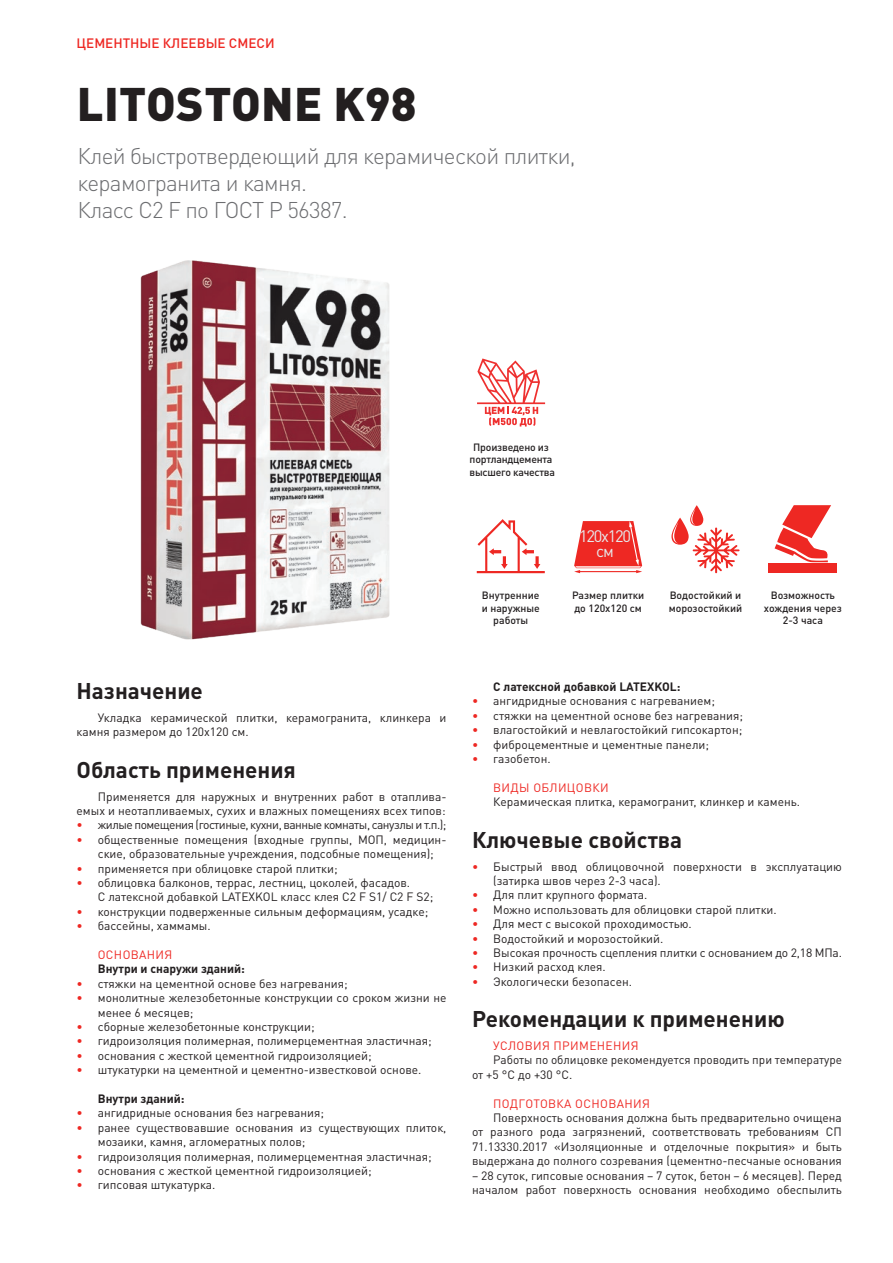
<style>
.page{position:relative;width:893px;height:1263px;background:#fff}
.page>*{position:absolute;margin:0;border:0;box-sizing:border-box;transform-origin:0 0}
.Название_продукта{font:900 46.5px "DIN Pro";letter-spacing:.01em;color:#231f20}
.Аннотация{font:300 22.5px/27px "DIN Pro";letter-spacing:-.03em;color:#6c6d70}
.Заголовок{font:700 22.5px "DIN Pro";color:#231f20}
.Малая_таблица{font:16.5px "DIN Pro";letter-spacing:-.075em;color:#e6e7e9}
.Группа_продуктов{font:500 13.5px "DIN Pro";color:#ee2823}
.Основной_текст{font:12px/14.4px "DIN Pro";color:#231f20}
.Основной_текст-2{font:700 12px "DIN Pro";color:#231f20}
.Основной_текст-3{font:12px "DIN Pro";letter-spacing:-.04em;color:#231f20}
.Подзаголовок{font:12px "DIN Pro";letter-spacing:.03em;color:#ee2823}
.Табл__текст__medium{font:500 10.5px/12.6px "DIN Pro";color:#231f20}
.Табл__текст__medium-2{font:500 10.5px/12.6px "DIN Pro";letter-spacing:-.02em;color:#231f20;text-align:center}
.s1{color:#ee2823}
</style>
<div class="page">
<img style="left:140px;top:260px;width:250px;height:380px">
<svg style="left:574px;top:521px;width:68px;height:52px;background:#f15854"></svg>
<svg style="left:477px;top:519px;width:68px;height:54px"></svg>
<svg style="left:671px;top:505px;width:68px;height:68px"></svg>
<svg style="left:775px;top:505px;width:56px;height:57px"></svg>
<hr style="left:769px;top:563px;width:68px;height:2px;background:#ee2823">
<div style="left:769px;top:565px;width:68px;height:8px;background:#ee2823"></div>
<svg style="left:477px;top:358px;width:68px;height:68px"></svg>
<p class="Группа_продуктов" style="left:77px;top:34px;width:200px">ЦЕМЕНТНЫЕ КЛЕЕВЫЕ СМЕСИ</p>
<p class="Название_продукта" style="left:77px;top:72px;width:341px">LITOSTONE K98</p>
<p class="Аннотация" style="left:78px;top:140px;width:500px">Клей быстротвердеющий для керамической плитки, керамогранита и камня.<br>Класс С2 F по ГОСТ Р 56387.</p>
<p class="Заголовок" style="left:77px;top:672px;width:128px">Назначение</p>
<p class="Основной_текст" style="left:77px;top:710px;width:371px;text-indent:21px">Укладка керамической плитки, керамогранита, клинкера и камня размером до 120х120 см.</p>
<p class="Заголовок" style="left:77px;top:751px;width:221px">Область применения</p>
<p class="Основной_текст" style="left:77px;top:789px;width:371px;text-align:right">Применяется для наружных и внутренних работ в отаплива&shy;емых и неотапливаемых, сухих и влажных помещениях всех типов:</p>
<p class="Основной_текст-3" style="left:77px;top:817px;width:371px"><span class="s1">•</span> жилые помещения (гостиные, кухни, ванные комнаты, санузлы и т.п.);</p>
<p class="Основной_текст" style="left:98px;top:832px;width:350px;text-indent:-21px"><span class="s1">•</span> общественные помещения (входные группы, МОП, медицин&shy;ские, образовательные учреждения, подсобные помещения);</p>
<p class="Основной_текст" style="left:77px;top:861px;width:263px"><span class="s1">•</span> применяется при облицовке старой плитки;</p>
<p class="Основной_текст" style="left:77px;top:875px;width:335px"><span class="s1">•</span> облицовка балконов, террас, лестниц, цоколей, фасадов.</p>
<p class="Основной_текст" style="left:98px;top:889px;width:337px">С латексной добавкой LATEXKOL класс клея C2 F S1/ C2 F S2;</p>
<p class="Основной_текст" style="left:77px;top:904px;width:353px"><span class="s1">•</span> конструкции подверженные сильным деформациям, усадке;</p>
<p class="Основной_текст" style="left:77px;top:918px;width:136px"><span class="s1">•</span> бассейны, хаммамы.</p>
<p class="Подзаголовок" style="left:98px;top:946px;width:76px">ОСНОВАНИЯ</p>
<p class="Основной_текст-2" style="left:98px;top:959px;width:149px">Внутри и снаружи зданий:</p>
<p class="Основной_текст" style="left:77px;top:976px;width:273px"><span class="s1">•</span> стяжки на цементной основе без нагревания;</p>
<p class="Основной_текст" style="left:98px;top:990px;width:350px;text-indent:-21px"><span class="s1">•</span> монолитные железобетонные конструкции со сроком жизни не менее 6 месяцев;</p>
<p class="Основной_текст" style="left:77px;top:1019px;width:240px"><span class="s1">•</span> сборные железобетонные конструкции;</p>
<p class="Основной_текст" style="left:77px;top:1033px;width:357px"><span class="s1">•</span> гидроизоляция полимерная, полимерцементная эластичная;</p>
<p class="Основной_текст" style="left:77px;top:1048px;width:297px"><span class="s1">•</span> основания с жесткой цементной гидроизоляцией;</p>
<p class="Основной_текст" style="left:77px;top:1062px;width:346px"><span class="s1">•</span> штукатурки на цементной и цементно-известковой основе.</p>
<p class="Основной_текст-2" style="left:98px;top:1089px;width:88px">Внутри зданий:</p>
<p class="Основной_текст" style="left:77px;top:1105px;width:249px"><span class="s1">•</span> ангидридные основания без нагревания;</p>
<p class="Основной_текст" style="left:98px;top:1120px;width:350px;text-indent:-21px"><span class="s1">•</span> ранее существовавшие основания из существующих плиток, мозаики, камня, агломератных полов;</p>
<p class="Основной_текст" style="left:77px;top:1149px;width:357px"><span class="s1">•</span> гидроизоляция полимерная, полимерцементная эластичная;</p>
<p class="Основной_текст" style="left:77px;top:1163px;width:297px"><span class="s1">•</span> основания с жесткой цементной гидроизоляцией;</p>
<p class="Основной_текст" style="left:77px;top:1177px;width:140px"><span class="s1">•</span> гипсовая штукатурка.</p>
<p class="Табл__текст__medium-2" style="left:470px;top:440px;width:87px">Произведено из портландцемента высшего качества</p>
<p class="Табл__текст__medium" style="left:482px;top:588px;width:60px;text-align:center">Внутренние и наружные работы</p>
<p class="Малая_таблица" style="left:579px;top:525px;width:54px">120х120</p>
<p class="Малая_таблица" style="left:596px;top:540px;width:19px">см</p>
<p class="Табл__текст__medium" style="left:572px;top:588px;width:74px">Размер плитки до 120х120 см</p>
<p class="Табл__текст__medium" style="left:669px;top:588px;width:75px">Водостойкий и морозостойкий</p>
<p class="Табл__текст__medium" style="left:764px;top:588px;width:79px;text-align:center">Возможность хождения через<br>2-3 часа</p>
<p class="Основной_текст-2" style="left:493px;top:677px;width:189px">С латексной добавкой LATEXKOL:</p>
<p class="Основной_текст" style="left:472px;top:693px;width:244px"><span class="s1">•</span> ангидридные основания с нагреванием;</p>
<p class="Основной_текст" style="left:472px;top:708px;width:273px"><span class="s1">•</span> стяжки на цементной основе без нагревания;</p>
<p class="Основной_текст" style="left:472px;top:722px;width:272px"><span class="s1">•</span> влагостойкий и невлагостойкий гипсокартон;</p>
<p class="Основной_текст" style="left:472px;top:736px;width:239px"><span class="s1">•</span> фиброцементные и цементные панели;</p>
<p class="Основной_текст" style="left:472px;top:751px;width:80px"><span class="s1">•</span> газобетон.</p>
<p class="Подзаголовок" style="left:493px;top:779px;width:117px">ВИДЫ ОБЛИЦОВКИ</p>
<p class="Основной_текст" style="left:493px;top:794px;width:308px">Керамическая плитка, керамогранит, клинкер и камень.</p>
<p class="Заголовок" style="left:472px;top:821px;width:212px">Ключевые свойства</p>
<p class="Основной_текст" style="left:493px;top:858px;width:350px;text-indent:-21px"><span class="s1">•</span> Быстрый ввод облицовочной поверхности в эксплуатацию (затирка швов через 2-3 часа).</p>
<p class="Основной_текст" style="left:472px;top:887px;width:177px"><span class="s1">•</span> Для плит крупного формата.</p>
<p class="Основной_текст" style="left:472px;top:902px;width:306px"><span class="s1">•</span> Можно использовать для облицовки старой плитки.</p>
<p class="Основной_текст" style="left:472px;top:916px;width:221px"><span class="s1">•</span> Для мест с высокой проходимостью.</p>
<p class="Основной_текст" style="left:472px;top:930px;width:193px"><span class="s1">•</span> Водостойкий и морозостойкий.</p>
<p class="Основной_текст" style="left:472px;top:945px;width:371px"><span class="s1">•</span> Высокая прочность сцепления плитки с основанием до 2,18 МПа.</p>
<p class="Основной_текст" style="left:472px;top:959px;width:135px"><span class="s1">•</span> Низкий расход клея.</p>
<p class="Основной_текст" style="left:472px;top:974px;width:162px"><span class="s1">•</span> Экологически безопасен.</p>
<p class="Заголовок" style="left:472px;top:1000px;width:314px">Рекомендации к применению</p>
<p class="Подзаголовок" style="left:493px;top:1037px;width:147px">УСЛОВИЯ ПРИМЕНЕНИЯ</p>
<p class="Основной_текст" style="left:472px;top:1052px;width:371px;text-indent:21px">Работы по облицовке рекомендуется проводить при температуре от +5 °С до +30 °С.</p>
<p class="Подзаголовок" style="left:493px;top:1095px;width:158px">ПОДГОТОВКА ОСНОВАНИЯ</p>
<p class="Основной_текст" style="left:472px;top:1110px;width:371px;text-align:justify;text-indent:21px">Поверхность основания должна быть предварительно очищена от разного рода загрязнений, соответствовать требованиям СП 71.13330.2017 «Изоляционные и отделочные покрытия» и быть выдержана до полного созревания (цементно-песчаные основания</p>
<p class="Основной_текст" style="left:472px;top:1167px;width:371px">– 28 суток, гипсовые основания – 7 суток, бетон – 6 месяцев). Перед началом работ поверхность основания необходимо обеспылить</p>
</div>
